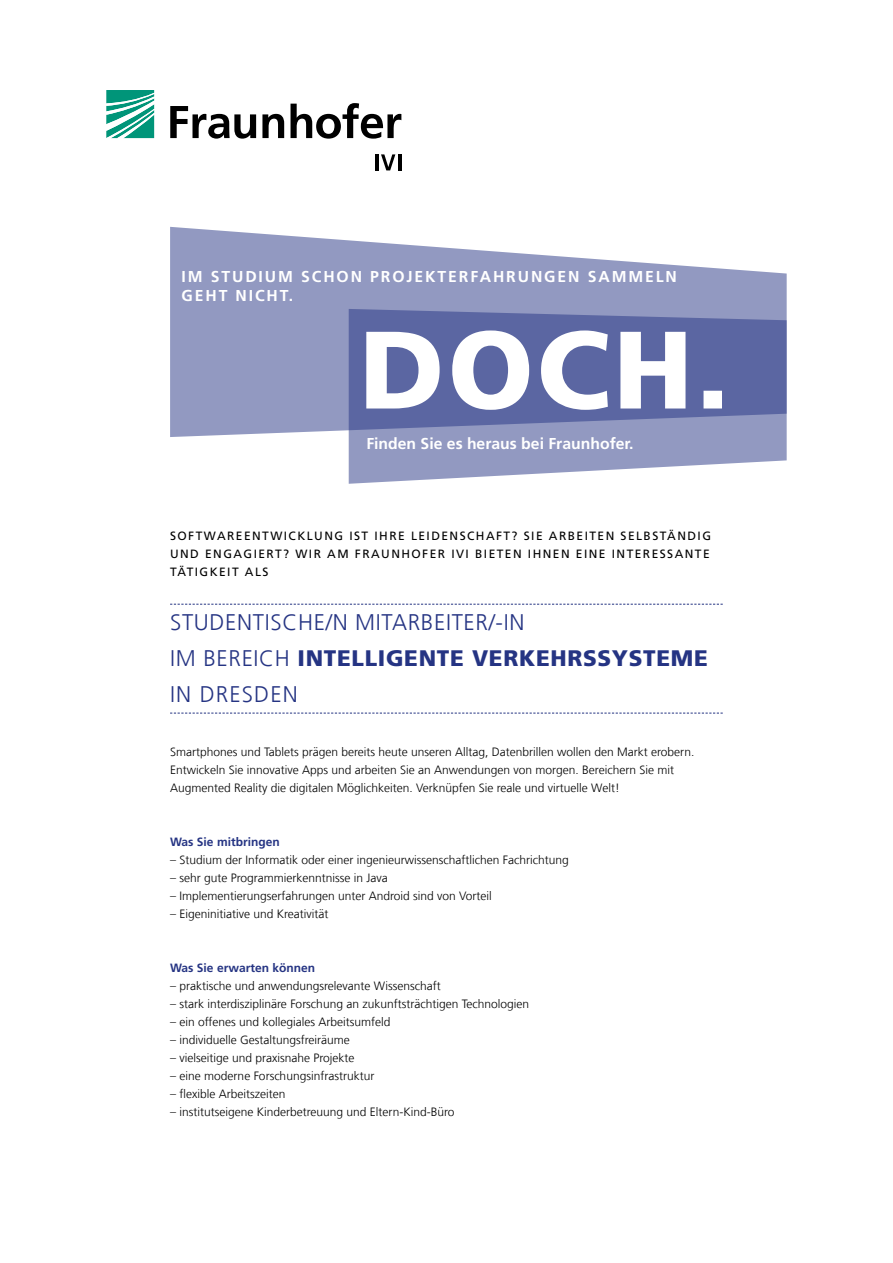
<style>
.page{position:relative;width:893px;height:1263px;background:#fff}
.page>*{position:absolute;margin:0;border:0;box-sizing:border-box;transform-origin:0 0}
.Position{font:300 22.5px/36px "Frutiger LT Com";letter-spacing:.03em;color:#253483}
.Vignette_oben{font:700 15.75px/18.8px "Frutiger LT Com";letter-spacing:.12em;color:#fff}
.Vignette_unten{font:700 15.75px "Frutiger LT Com";color:#fff}
.Aufzaehlung{font:300 12px/18px "Frutiger LT Com";color:#000}
.Einleitungstext{font:12px/18px "Frutiger LT Com";letter-spacing:.12em;color:#000;text-align:justify}
.Ueberschrift_Fließte{font:700 12px "Frutiger LT Com";color:#253483}
.Aufzaehlung-2{font:700 12px "Frutiger LT Com";color:#253483}
.s1{font-weight:900}
</style>
<div class="page">
<svg style="left:170px;top:227px;width:617px;height:210px;fill:#9299c1"></svg>
<svg style="left:349px;top:309px;width:438px;height:175px;background:#8890bb"></svg>
<svg style="left:366px;top:330px;width:356px;height:80px"></svg>
<svg style="left:170px;top:604px;width:553px;height:1px"></svg>
<svg style="left:170px;top:713px;width:553px;height:1px"></svg>
<svg style="left:106px;top:90px;width:48px;height:48px"></svg>
<svg style="left:170px;top:103px;width:231px;height:36px"></svg>
<hr style="left:375px;top:154px;width:3px;height:16px;background:#000">
<svg style="left:381px;top:154px;width:14px;height:16px"></svg>
<hr style="left:398px;top:154px;width:3px;height:16px;background:#000">
<p class="Vignette_oben" style="left:181px;top:267px;width:497px">IM STUDIUM SCHON PROJEKTERFAHRUNGEN SAMMELN<br>GEHT NICHT.</p>
<p class="Vignette_unten" style="left:366px;top:434px;width:269px">Finden Sie es heraus bei Fraunhofer.</p>
<p class="Einleitungstext" style="left:170px;top:527px;width:542px">SOFTWAREENTWICKLUNG IST IHRE LEIDENSCHAFT? SIE ARBEITEN SELBSTÄNDIG UND ENGAGIERT? WIR AM FRAUNHOFER IVI BIETEN IHNEN EINE INTERESSANTE TÄTIGKEIT ALS</p>
<p class="Position" style="left:170px;top:604px;width:539px">STUDENTISCHE/N MITARBEITER/-IN<br>IM BEREICH <span class="s1">INTELLIGENTE VERKEHRSSYSTEME<br></span>IN DRESDEN</p>
<p class="Aufzaehlung" style="left:170px;top:743px;width:526px">Smartphones und Tablets prägen bereits heute unseren Alltag, Datenbrillen wollen den Markt erobern.<br>Entwickeln Sie innovative Apps und arbeiten Sie an Anwendungen von morgen. Bereichern Sie mit<br>Augmented Reality die digitalen Möglichkeiten. Verknüpfen Sie reale und virtuelle Welt!</p>
<p class="Aufzaehlung-2" style="left:170px;top:835px;width:111px">Was Sie mitbringen</p>
<p class="Aufzaehlung" style="left:170px;top:851px;width:400px">– Studium der Informatik oder einer ingenieurwissenschaftlichen Fachrichtung</p>
<p class="Aufzaehlung" style="left:170px;top:869px;width:219px">– sehr gute Programmierkenntnisse in Java</p>
<p class="Aufzaehlung" style="left:170px;top:887px;width:323px">– Implementierungserfahrungen unter Android sind von Vorteil</p>
<p class="Aufzaehlung" style="left:170px;top:905px;width:160px">– Eigeninitiative und Kreativität</p>
<p class="Ueberschrift_Fließte" style="left:170px;top:961px;width:146px">Was Sie erwarten können</p>
<p class="Aufzaehlung" style="left:170px;top:977px;width:272px">– praktische und anwendungsrelevante Wissenschaft</p>
<p class="Aufzaehlung" style="left:170px;top:995px;width:360px">– stark interdisziplinäre Forschung an zukunftsträchtigen Technologien</p>
<p class="Aufzaehlung" style="left:170px;top:1013px;width:222px">– ein offenes und kollegiales Arbeitsumfeld</p>
<p class="Aufzaehlung" style="left:170px;top:1031px;width:181px">– individuelle Gestaltungsfreiräume</p>
<p class="Aufzaehlung" style="left:170px;top:1049px;width:186px">– vielseitige und praxisnahe Projekte</p>
<p class="Aufzaehlung" style="left:170px;top:1067px;width:206px">– eine moderne Forschungsinfrastruktur</p>
<p class="Aufzaehlung" style="left:170px;top:1085px;width:117px">– flexible Arbeitszeiten</p>
<p class="Aufzaehlung" style="left:170px;top:1103px;width:286px">– institutseigene Kinderbetreuung und Eltern-Kind-Büro</p>
</div>
